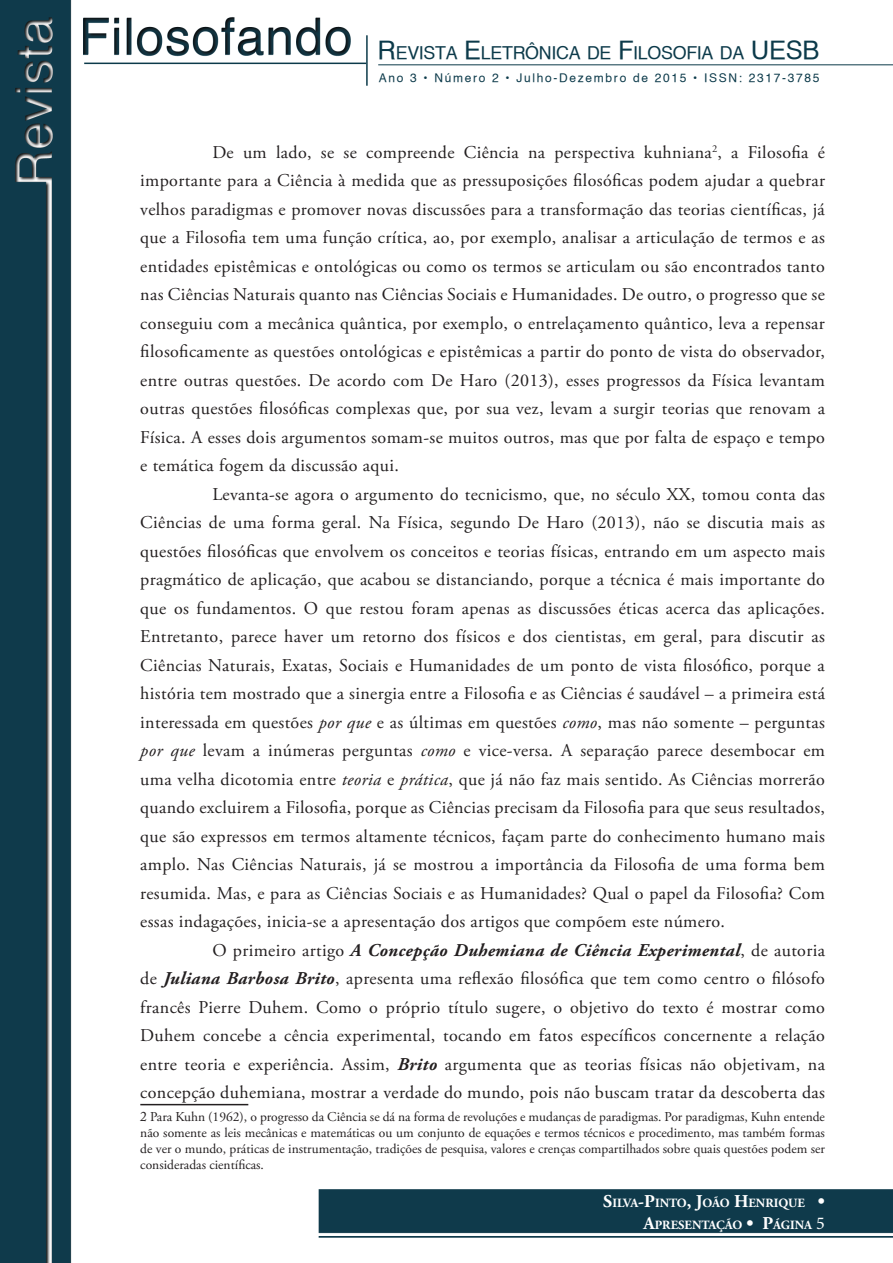
<style>
.page{position:relative;width:893px;height:1263px;background:#fff}
.page>*{position:absolute;margin:0;border:0;box-sizing:border-box;transform-origin:0 0}
.Texto_Interno{font:18px/28.5px "Adobe Garamond Pro";letter-spacing:.02em;color:#231f20;text-align:justify}
.t1{font:17.85px "Helvetica";letter-spacing:-.015em;color:#0c3a4a}
.Nota_de_Rodape{font:13.5px/16.2px "Adobe Garamond Pro";color:#231f20;text-align:justify}
.t2{font:700 12.6px/21.6px "Adobe Garamond Pro";color:#fff;text-align:right}
.t3{font:12px "Helvetica";letter-spacing:.14em;color:#0c3a4a}
.s1{font-size:25.5px}
.s2{font-style:italic}
.s3{font-weight:700;font-style:italic}
.s4{font-family:"Adobe Caslon Pro"}
.s5{font-size:18px}
.s6{font-family:"Minion Pro";font-weight:400;font-size:18px}
</style>
<div class="page">
<img style="left:0;top:0;width:893px;height:1263px">
<hr style="left:84px;top:63px;width:282px;height:1px;background:#0c3a4a">
<hr style="left:366px;top:35px;width:2px;height:51px;background:#0c3a4a">
<hr style="left:378px;top:65px;width:515px;height:1px;background:#0c3a4a">
<hr style="left:140px;top:1104px;width:108px;height:1px;background:#231f20">
<p class="t1" style="left:378px;top:42px;width:443px"><span class="s1">R</span>EVISTA <span class="s1">E</span>LETRÔNICA DE <span class="s1">F</span>ILOSOFIA DA <span class="s1">UESB</span></p>
<p class="t3" style="left:379px;top:70px;width:442px">Ano 3 • Número 2 • Julho-Dezembro de 2015 • ISSN: 2317-3785</p>
<p class="Texto_Interno" style="left:140px;top:138px;width:686px;text-indent:72px">De um lado, se se compreende Ciência na perspectiva kuhniana<sup>2</sup>, a Filosofia é importante para a Ciência à medida que as pressuposições filosóficas podem ajudar a quebrar velhos paradigmas e promover novas discussões para a transformação das teorias científicas, já que a Filosofia tem uma função crítica, ao, por exemplo, analisar a articulação de termos e as entidades epistêmicas e ontológicas ou como os termos se articulam ou são encontrados tanto nas Ciências Naturais quanto nas Ciências Sociais e Humanidades. De outro, o progresso que se conseguiu com a mecânica quântica, por exemplo, o entrelaçamento quântico, leva a repensar filosoficamente as questões ontológicas e epistêmicas a partir do ponto de vista do observador, entre outras questões. De acordo com De Haro (2013), esses progressos da Física levantam outras questões filosóficas complexas que, por sua vez, levam a surgir teorias que renovam a Física. A esses dois argumentos somam-se muitos outros, mas que por falta de espaço e tempo e temática fogem da discussão aqui.</p>
<p class="Texto_Interno" style="left:140px;top:480px;width:686px;text-indent:72px">Levanta-se agora o argumento do tecnicismo, que, no século XX, tomou conta das Ciências de uma forma geral. Na Física, segundo De Haro (2013), não se discutia mais as questões filosóficas que envolvem os conceitos e teorias físicas, entrando em um aspecto mais pragmático de aplicação, que acabou se distanciando, porque a técnica é mais importante do que os fundamentos. O que restou foram apenas as discussões éticas acerca das aplicações.<br>Entretanto, parece haver um retorno dos físicos e dos cientistas, em geral, para discutir as Ciências Naturais, Exatas, Sociais e Humanidades de um ponto de vista filosófico, porque a história tem mostrado que a sinergia entre a Filosofia e as Ciências é saudável – a primeira está interessada em questões <span class="s2">por que</span> e as últimas em questões <span class="s2">como</span>, mas não somente – perguntas <span class="s2">por que</span> levam a inúmeras perguntas <span class="s2">como</span> e vice-versa. A separação parece desembocar em uma velha dicotomia entre <span class="s2">teoria</span> e <span class="s2">prática</span>, que já não faz mais sentido. As Ciências morrerão quando excluirem a Filosofia, porque as Ciências precisam da Filosofia para que seus resultados, que são expressos em termos altamente técnicos, façam parte do conhecimento humano mais amplo. Nas Ciências Naturais, já se mostrou a importância da Filosofia de uma forma bem resumida. Mas, e para as Ciências Sociais e as Humanidades? Qual o papel da Filosofia? Com essas indagações, inicia-se a apresentação dos artigos que compõem este número.</p>
<p class="Texto_Interno" style="left:140px;top:936px;width:686px;text-indent:72px">O primeiro artigo <span class="s3">A Concepção Duhemiana de Ciência Experimental</span>, de autoria de <span class="s3">Juliana Barbosa Brito</span>, apresenta uma reflexão filosófica que tem como centro o filósofo francês Pierre Duhem. Como o próprio título sugere, o objetivo do texto é mostrar como Duhem concebe a cência experimental, tocando em fatos específicos concernente a relação entre teoria e experiência. Assim, <span class="s3">Brito</span> argumenta que as teorias físicas não objetivam, na concepção duhemiana, mostrar a verdade do mundo, pois não buscam tratar da descoberta das</p>
<p class="Nota_de_Rodape" style="left:140px;top:1109px;width:686px"><span class="s4">2</span> Para Kuhn (1962), o progresso da Ciência se dá na forma de revoluções e mudanças de paradigmas. Por paradigmas, Kuhn entende não somente as leis mecânicas e matemáticas ou um conjunto de equações e termos técnicos e procedimento, mas também formas de ver o mundo, práticas de instrumentação, tradições de pesquisa, valores e crenças compartilhados sobre quais questões podem ser consideradas científicas.</p>
<p class="t2" style="left:603px;top:1192px;width:223px"><span class="s5">S</span>ILVA<span class="s5">-P</span>INTO<span class="s5">, J</span>OÃO <span class="s5">H</span>ENRIQUE <span class="s5">•<br>A</span>PRESENTAÇÃO <span class="s5">• P</span>ÁGINA <span class="s6">5</span></p>
</div>
